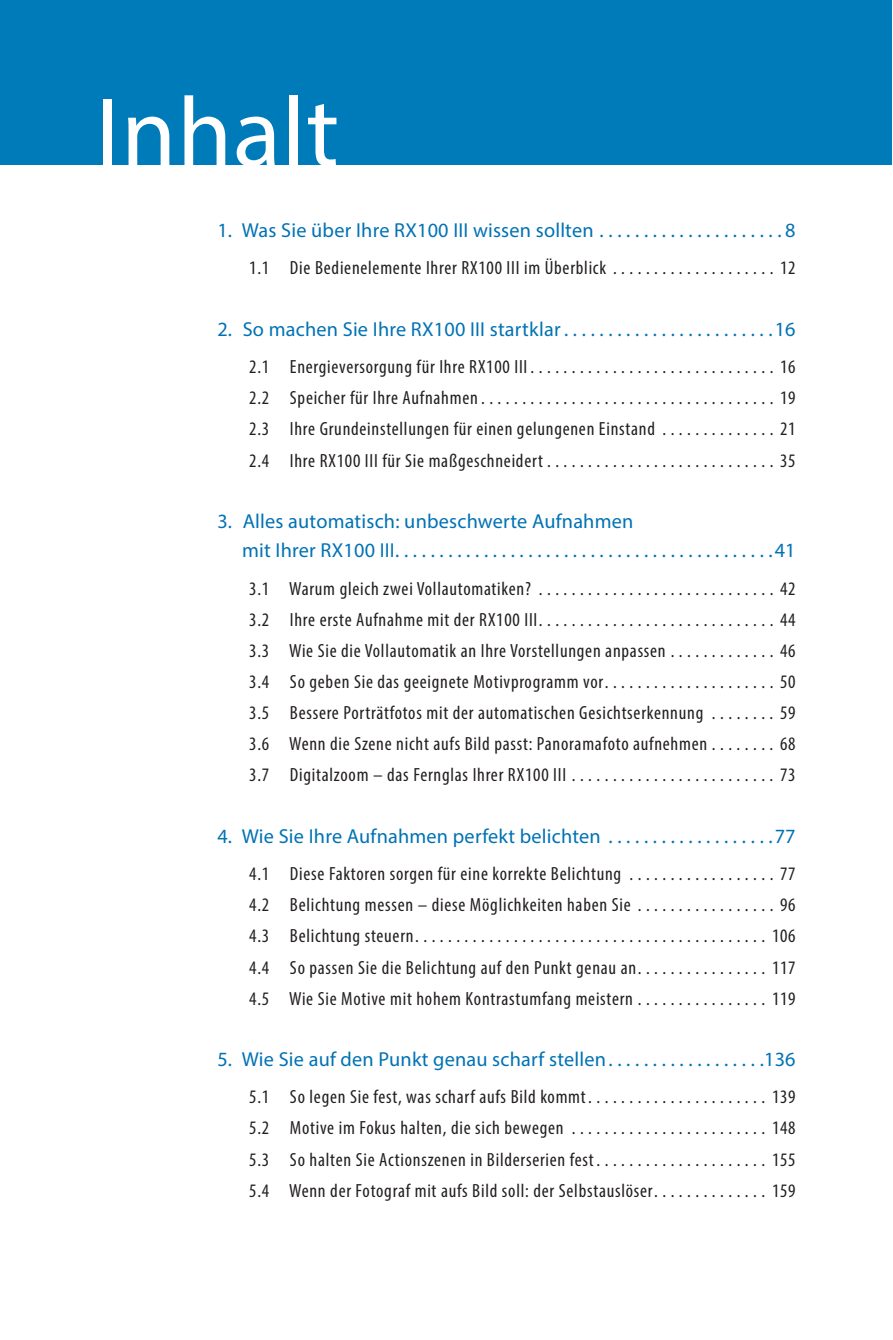
<style>
.page{position:relative;width:893px;height:1340px;background:#fff}
.page>*{position:absolute;margin:0;border:0;box-sizing:border-box;transform-origin:0 0}
.t1{font:99px "Myriad Pro";letter-spacing:.01em;color:#fff}
.t2{font:20.25px/29.2px "Myriad Pro";letter-spacing:.01em;color:#0072b4}
.t3{font:condensed 19.12px/31.1px "Myriad Pro";letter-spacing:.04em;color:#231f20;text-align:justify}
</style>
<div class="page">
<div style="left:0;top:1px;width:891px;height:164px;background:#007bba"></div>
<h1 class="t1" style="left:96px;top:71px;width:245px">Inhalt</h1>
<p class="t2" style="left:217px;top:215px;width:580px">1. Was Sie über Ihre RX100 III wissen sollten . . . . . . . . . . . . . . . . . . . . . 8</p>
<p class="t3" style="left:249px;top:252px;width:548px">1.1 Die Bedienelemente Ihrer RX100 III im Überblick . . . . . . . . . . . . . . . . . . . . 12</p>
<p class="t2" style="left:217px;top:314px;width:580px">2. So machen Sie Ihre RX100 III startklar . . . . . . . . . . . . . . . . . . . . . . . .16</p>
<p class="t3" style="left:249px;top:351px;width:548px">2.1 Energieversorgung für Ihre RX100 III .............................. 16<br>2.2 Speicher für Ihre Aufnahmen .................................... 19<br>2.3 Ihre Grundeinstellungen für einen gelungenen Einstand . . . . . . . . . . . . . . 21<br>2.4 Ihre RX100 III für Sie maßgeschneidert . . . . . . . . . . . . . . . . . . . . . . . . . . . . 35</p>
<p class="t2" style="left:242px;top:506px;width:555px;text-indent:-25px">3. Alles automatisch: unbeschwerte Aufnahmen<br>mit Ihrer RX100III ...........................................41</p>
<p class="t3" style="left:249px;top:572px;width:548px">3.1 Warum gleich zwei Vollautomatiken? ............................. 42<br>3.2 Ihre erste Aufnahme mit der RX100 III ............................. 44<br>3.3 Wie Sie die Vollautomatik an Ihre Vorstellungen anpassen . . . . . . . . . . . . . 46<br>3.4 So geben Sie das geeignete Motivprogramm vor . . . . . . . . . . . . . . . . . . . . . 50<br>3.5 Bessere Porträtfotos mit der automatischen Gesichtserkennung . . . . . . . . 59<br>3.6 Wenn die Szene nicht aufs Bild passt: Panoramafoto aufnehmen . . . . . . . . 68<br>3.7 Digitalzoom – das Fernglas Ihrer RX100 III . . . . . . . . . . . . . . . . . . . . . . . . . 73</p>
<p class="t2" style="left:217px;top:820px;width:580px">4. Wie Sie Ihre Aufnahmen perfekt belichten . . . . . . . . . . . . . . . . . . .77</p>
<p class="t3" style="left:249px;top:858px;width:548px">4.1 Diese Faktoren sorgen für eine korrekte Belichtung . . . . . . . . . . . . . . . . . . 77<br>4.2 Belichtung messen – diese Möglichkeiten haben Sie . . . . . . . . . . . . . . . . . 96<br>4.3 Belichtung steuern ........................................... 106<br>4.4 So passen Sie die Belichtung auf den Punkt genau an . . . . . . . . . . . . . . . . 117<br>4.5 Wie Sie Motive mit hohem Kontrastumfang meistern . . . . . . . . . . . . . . . . 119</p>
<p class="t2" style="left:217px;top:1044px;width:580px">5. Wie Sie auf den Punkt genau scharf stellen . . . . . . . . . . . . . . . . . .136</p>
<p class="t3" style="left:249px;top:1081px;width:548px">5.1 So legen Sie fest, was scharf aufs Bild kommt . . . . . . . . . . . . . . . . . . . . . . 139<br>5.2 Motive im Fokus halten, die sich bewegen . . . . . . . . . . . . . . . . . . . . . . . . 148<br>5.3 So halten Sie Actionszenen in Bilderserien fest . . . . . . . . . . . . . . . . . . . . . 155<br>5.4 Wenn der Fotograf mit aufs Bild soll: der Selbstauslöser . . . . . . . . . . . . . . 159</p>
</div>
